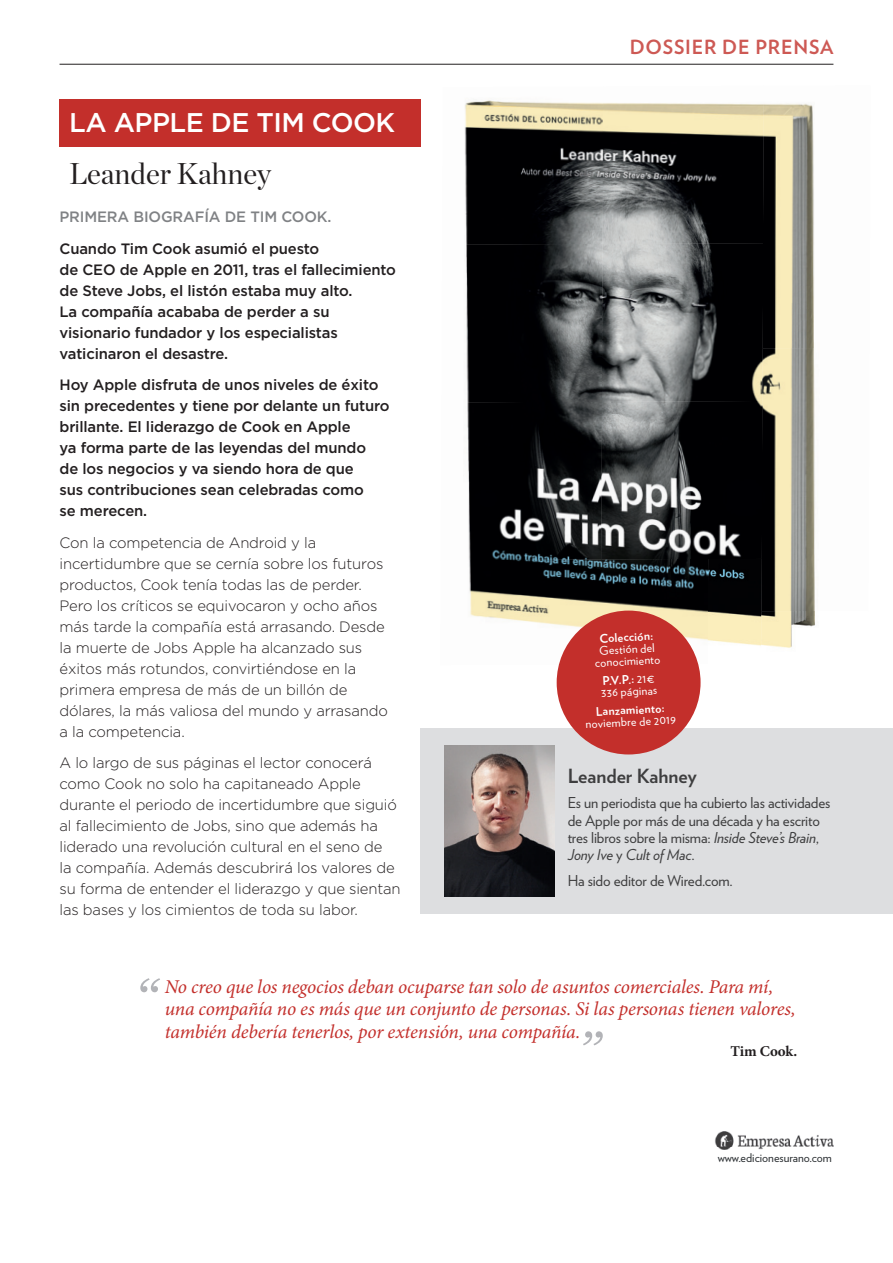
<style>
.page{position:relative;width:893px;height:1263px;background:#fff}
.page>*{position:absolute;margin:0;border:0;box-sizing:border-box;transform-origin:0 0}
.t1{font:30px "Chronicle Display";color:#231f20}
.t2{font:500 27px "Gotham HTF";letter-spacing:-.02em;color:#fff}
.t3{font:italic 19.5px/22.5px "Minion Pro";letter-spacing:-.015em;color:#c32f2b}
.t4{font:700 19.5px "Verlag";letter-spacing:.04em;color:#cd5954}
.t5{font:700 19.5px "Verlag";color:#3e3e3f}
.t6{font:300 15px/21px "Gotham";letter-spacing:-.01em;color:#231f20}
.t7{font:500 15px/21px "Gotham";letter-spacing:-.01em;color:#231f20}
.t8{font:15px/17.2px "Verlag";letter-spacing:-.01em;color:#3e3e3f}
.t9{font:500 15px "Gotham";letter-spacing:-.01em;color:#808285}
.t10{font:700 15px "Minion Pro";letter-spacing:-.005em;color:#231f20}
.t11{font:12px/12px "Verlag";color:#fff;text-align:center}
.t12{font:12px "Verlag";color:#2c3033}
.t13{font:700 12px "Verlag";color:#fff}
.s1{font-weight:700}
.s2{font-style:italic}
</style>
<div class="page">
<hr style="left:60px;top:64px;width:773px;height:1px;background:#231f20">
<img style="left:464px;top:100px;width:298px;height:143px">
<img style="left:762px;top:103px;width:52px;height:245px">
<img style="left:466px;top:243px;width:297px;height:158px">
<img style="left:761px;top:348px;width:54px;height:300px">
<img style="left:467px;top:401px;width:296px;height:264px">
<div style="left:60px;top:99px;width:361px;height:47px;background:#c32f2b"></div>
<div style="left:421px;top:729px;width:472px;height:185px;background:#dddee0"></div>
<img style="left:715px;top:1131px;width:118px;height:19px">
<svg style="left:140px;top:978px;width:20px;height:14px"></svg>
<svg style="left:583px;top:1031px;width:20px;height:14px"></svg>
<div style="left:557px;top:611px;width:144px;height:143px;background:#c32f2b;border-radius:50%"></div>
<img style="left:444px;top:746px;width:111px;height:150px">
<h2 class="t2" style="left:69px;top:107px;width:327px">LA APPLE DE TIM COOK</h2>
<h1 class="t1" style="left:69px;top:150px;width:204px">Leander Kahney</h1>
<p class="t9" style="left:60px;top:208px;width:273px">PRIMERA BIOGRAFÍA DE TIM COOK.</p>
<p class="t7" style="left:60px;top:237px;width:338px">Cuando Tim Cook asumió el puesto<br>de CEO de Apple en 2011, tras el fallecimiento de Steve Jobs, el listón estaba muy alto.<br>La compañía acababa de perder a su visionario fundador y los especialistas vaticinaron el desastre.</p>
<p class="t7" style="left:60px;top:374px;width:332px">Hoy Apple disfruta de unos niveles de éxito sin precedentes y tiene por delante un futuro brillante. El liderazgo de Cook en Apple<br>ya forma parte de las leyendas del mundo<br>de los negocios y va siendo hora de que<br>sus contribuciones sean celebradas como<br>se merecen.</p>
<p class="t6" style="left:60px;top:532px;width:330px">Con la competencia de Android y la incertidumbre que se cernía sobre los futuros productos, Cook tenía todas las de perder.<br>Pero los críticos se equivocaron y ocho años más tarde la compañía está arrasando. Desde la muerte de Jobs Apple ha alcanzado sus éxitos más rotundos, convirtiéndose en la primera empresa de más de un billón de dólares, la más valiosa del mundo y arrasando a la competencia.</p>
<p class="t6" style="left:60px;top:752px;width:343px">A lo largo de sus páginas el lector conocerá como Cook no solo ha capitaneado Apple durante el periodo de incertidumbre que siguió al fallecimiento de Jobs, sino que además ha liderado una revolución cultural en el seno de<br>la compañía. Además descubrirá los valores de su forma de entender el liderazgo y que sientan las bases y los cimientos de toda su labor.</p>
<h3 class="t4" style="left:630px;top:32px;width:205px">DOSSIER DE PRENSA</h3>
<p class="t13" style="left:599px;top:629px;width:55px;rotate:-3deg">Colección:</p>
<p class="t11" style="left:594px;top:644px;width:67px;rotate:-3deg">Gestión del conocimiento</p>
<p class="t11" style="left:600px;top:674px;width:57px;text-align:left;rotate:-3deg"><span class="s1">P.V.P.:</span> 21€<br>336 páginas</p>
<p class="t13" style="left:595px;top:702px;width:70px;rotate:-3deg">Lanzamiento:</p>
<p class="t11" style="left:585px;top:717px;width:92px;rotate:-3deg">noviembre de 2019</p>
<h3 class="t5" style="left:568px;top:760px;width:131px">Leander Kahney</h3>
<p class="t8" style="left:568px;top:793px;width:264px">Es un periodista que ha cubierto las actividades de Apple por más de una década y ha escrito tres libros sobre la misma: <span class="s2">Inside Steve’s Brain</span>, <span class="s2">Jony Ive</span> y <span class="s2">Cult of Mac</span>.</p>
<p class="t8" style="left:568px;top:871px;width:167px">Ha sido editor de Wired.com.</p>
<h3 class="t3" style="left:165px;top:975px;width:632px">No creo que los negocios deban ocuparse tan solo de asuntos comerciales. Para mí, una compañía no es más que un conjunto de personas. Si las personas tienen valores, también debería tenerlos, por extensión, una compañía.</h3>
<p class="t10" style="left:730px;top:1042px;width:68px">Tim Cook.</p>
<p class="t12" style="left:718px;top:1148px;width:116px">www.edicionesurano.com</p>
</div>
